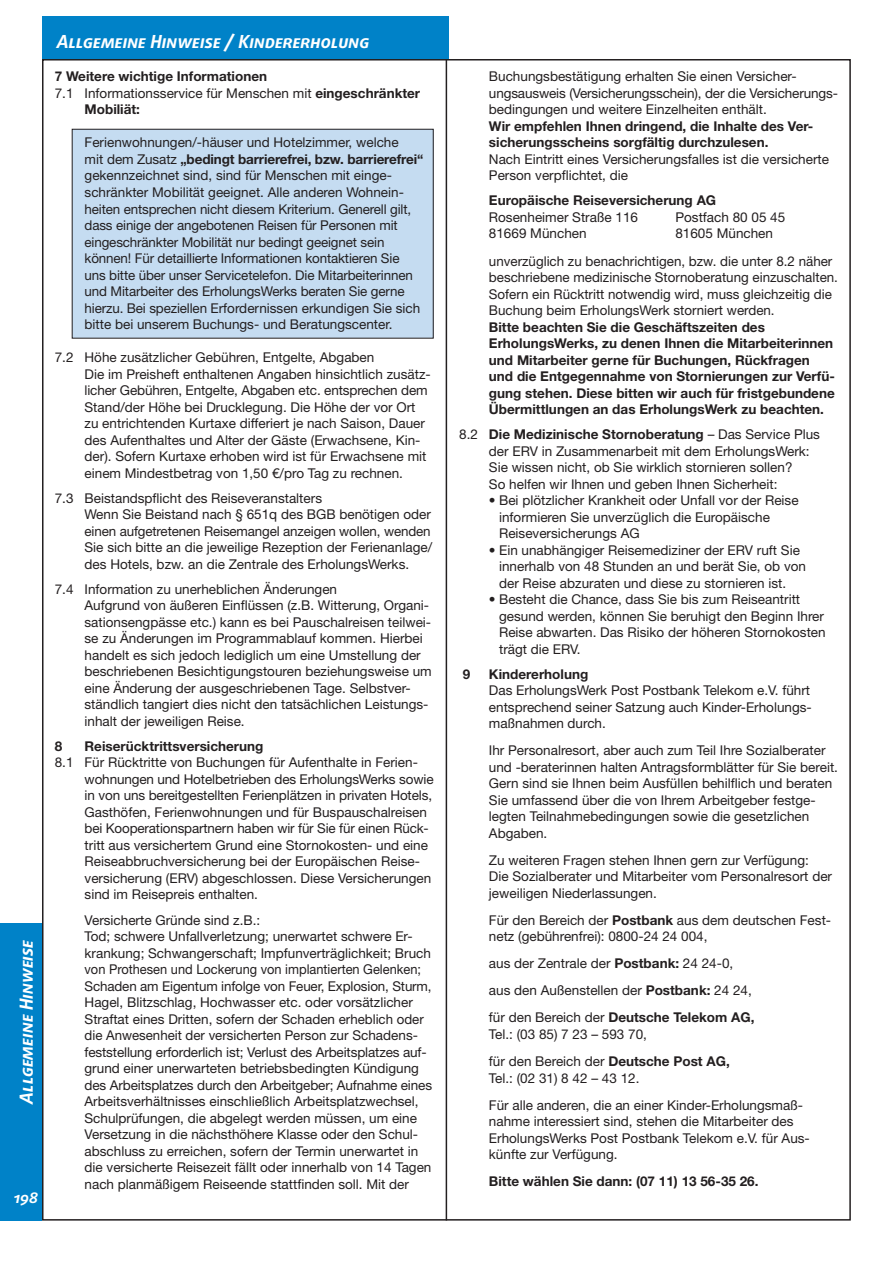
<style>
.page{position:relative;width:896px;height:1264px;background:#fff}
.page>*{position:absolute;margin:0;border:0;box-sizing:border-box;transform-origin:0 0}
.t1{font:italic 700 18px "Daxline Pro";color:#fff}
.t2{font:italic 700 15px "Daxline Pro";color:#fff}
.t3{font:13.5px/16.5px "Helvetica Neue LT Pro";color:#231f20}
.t4{font:700 13.5px/16.5px "Helvetica Neue LT Pro";color:#231f20}
.s1{font-weight:700}
</style>
<div class="page">
<div style="left:42px;top:17px;width:406px;height:42px;background:#0082c8"></div>
<div style="left:10px;top:922px;width:32px;height:298px;background:#0082c8"></div>
<div style="left:0;top:922px;width:10px;height:298px;background:#0082c8"></div>
<div style="left:72px;top:129px;width:361px;height:209px;background:#c5dcf1"></div>
<div style="left:72px;top:129px;width:361px;height:209px;border:1px solid #231f20"></div>
<hr style="left:445px;top:59px;width:2px;height:1161px;background:#231f20">
<h1 class="t1" style="left:14px;top:1103px;width:165px;rotate:-90deg">Allgemeine Hinweise</h1>
<p class="t2" style="left:14px;top:1186px;width:26px">198</p>
<h1 class="t1" style="left:57px;top:29px;width:314px">Allgemeine Hinweise / Kindererholung</h1>
<p class="t4" style="left:55px;top:68px;width:214px">7 Weitere wichtige Informationen</p>
<p class="t3" style="left:55px;top:84px;width:367px">7.1 Informationsservice für Menschen mit <span class="s1">eingeschränkter</span></p>
<p class="t4" style="left:84px;top:101px;width:57px">Mobiliät:</p>
<p class="t3" style="left:84px;top:134px;width:340px">Ferienwohnungen/-häuser und Hotelzimmer, welche<br>mit dem Zusatz <span class="s1">„bedingt barrierefrei, bzw. barrierefrei“ </span>gekennzeichnet sind, sind für Menschen mit einge&shy;schränkter Mobilität geeignet. Alle anderen Wohnein&shy;heiten entsprechen nicht diesem Kriterium. Generell gilt, dass einige der angebotenen Reisen für Personen mit eingeschränkter Mobilität nur bedingt geeignet sein können! Für detaillierte Informationen kontaktieren Sie uns bitte über unser Servicetelefon. Die Mitarbeiterinnen und Mitarbeiter des ErholungsWerks beraten Sie gerne hierzu. Bei speziellen Erfordernissen erkundigen Sie sich bitte bei unserem Buchungs- und Beratungscenter.</p>
<p class="t3" style="left:84px;top:348px;width:347px;text-indent:-30px">7.2 Höhe zusätzlicher Gebühren, Entgelte, Abgaben<br>Die im Preisheft enthaltenen Angaben hinsichtlich zusätz&shy;licher Gebühren, Entgelte, Abgaben etc. entsprechen dem Stand/der Höhe bei Drucklegung. Die Höhe der vor Ort zu entrichtenden Kurtaxe differiert je nach Saison, Dauer des Aufenthaltes und Alter der Gäste (Erwachsene, Kin&shy;der). Sofern Kurtaxe erhoben wird ist für Erwachsene mit einem Mindestbetrag von 1,50 €/pro Tag zu rechnen.</p>
<p class="t3" style="left:84px;top:489px;width:349px;text-indent:-30px">7.3 Beistandspflicht des Reiseveranstalters<br>Wenn Sie Beistand nach § 651q des BGB benötigen oder einen aufgetretenen Reisemangel anzeigen wollen, wenden Sie sich bitte an die jeweilige Rezeption der Ferienanlage/ des Hotels, bzw. an die Zentrale des ErholungsWerks.</p>
<p class="t3" style="left:84px;top:580px;width:348px;text-indent:-30px">7.4 Information zu unerheblichen Änderungen<br>Aufgrund von äußeren Einflüssen (z.B. Witterung, Organi&shy;sationsengpässe etc.) kann es bei Pauschalreisen teilwei&shy;se zu Änderungen im Programmablauf kommen. Hierbei handelt es sich jedoch lediglich um eine Umstellung der beschriebenen Besichtigungstouren beziehungsweise um eine Änderung der ausgeschriebenen Tage. Selbstver&shy;ständlich tangiert dies nicht den tatsächlichen Leistungs&shy;inhalt der jeweiligen Reise.</p>
<p class="t4" style="left:55px;top:737px;width:9px">8</p>
<p class="t4" style="left:84px;top:737px;width:180px">Reiserücktrittsversicherung</p>
<p class="t3" style="left:84px;top:753px;width:350px;text-indent:-30px">8.1 Für Rücktritte von Buchungen für Aufenthalte in Ferien&shy;wohnungen und Hotelbetrieben des ErholungsWerks sowie in von uns bereitgestellten Ferienplätzen in privaten Hotels, Gasthöfen, Ferienwohnungen und für Buspauschalreisen bei Kooperationspartnern haben wir für Sie für einen Rück&shy;tritt aus versichertem Grund eine Stornokosten- und eine Reiseabbruchversicherung bei der Europäischen Reise&shy;versicherung (ERV) abgeschlossen. Diese Versicherungen sind im Reisepreis enthalten.</p>
<p class="t3" style="left:84px;top:910px;width:349px">Versicherte Gründe sind z.B.:<br>Tod; schwere Unfallverletzung; unerwartet schwere Er&shy;krankung; Schwangerschaft; Impfunverträglichkeit; Bruch von Prothesen und Lockerung von implantierten Gelenken; Schaden am Eigentum infolge von Feuer, Explosion, Sturm, Hagel, Blitzschlag, Hochwasser etc. oder vorsätzlicher Straftat eines Dritten, sofern der Schaden erheblich oder die Anwesenheit der versicherten Person zur Schadens&shy;feststellung erforderlich ist; Verlust des Arbeitsplatzes auf&shy;grund einer unerwarteten betriebsbedingten Kündigung des Arbeitsplatzes durch den Arbeitgeber; Aufnahme eines Arbeitsverhältnisses einschließlich Arbeitsplatzwechsel, Schulprüfungen, die abgelegt werden müssen, um eine Versetzung in die nächsthöhere Klasse oder den Schul&shy;abschluss zu erreichen, sofern der Termin unerwartet in die versicherte Reisezeit fällt oder innerhalb von 14 Tagen nach planmäßigem Reiseende stattfinden soll. Mit der</p>
<p class="t3" style="left:488px;top:68px;width:350px">Buchungsbestätigung erhalten Sie einen Versicher&shy;ungsausweis (Versicherungsschein), der die Versicherungs&shy;bedingungen und weitere Einzelheiten enthält.</p>
<p class="t4" style="left:488px;top:117px;width:324px">Wir empfehlen Ihnen dringend, die Inhalte des Ver&shy;sicherungsscheins sorgfältig durchzulesen.</p>
<p class="t3" style="left:488px;top:150px;width:341px">Nach Eintritt eines Versicherungsfalles ist die versicherte<br>Person verpflichtet, die</p>
<p class="t4" style="left:488px;top:192px;width:228px">Europäische Reiseversicherung AG</p>
<p class="t3" style="left:488px;top:208px;width:151px">Rosenheimer Straße 116</p>
<p class="t3" style="left:675px;top:208px;width:111px">Postfach 80 05 45</p>
<p class="t3" style="left:488px;top:225px;width:99px">81669 München</p>
<p class="t3" style="left:488px;top:220px;width:345px;line-height:27px;text-indent:186px">81605 München unverzüglich zu benachrichtigen, bzw. die unter 8.2 näher</p>
<p class="t3" style="left:488px;top:268px;width:350px">beschriebene medizinische Stornoberatung einzuschalten.<br>Sofern ein Rücktritt notwendig wird, muss gleichzeitig die<br>Buchung beim ErholungsWerk storniert werden.</p>
<p class="t4" style="left:488px;top:318px;width:347px">Bitte beachten Sie die Geschäftszeiten des ErholungsWerks, zu denen Ihnen die Mitarbeiterinnen und Mitarbeiter gerne für Buchungen, Rückfragen und die Entgegennahme von Stornierungen zur Verfü&shy;gung stehen. Diese bitten wir auch für fristgebundene Übermittlungen an das ErholungsWerk zu beachten.</p>
<p class="t3" style="left:488px;top:425px;width:332px;text-indent:-30px">8.2 <span class="s1">Die Medizinische Stornoberatung</span> – Das Service Plus der ERV in Zusammenarbeit mit dem ErholungsWerk:<br>Sie wissen nicht, ob Sie wirklich stornieren sollen?<br>So helfen wir Ihnen und geben Ihnen Sicherheit:</p>
<p class="t3" style="left:499px;top:491px;width:301px;text-indent:-10px">• Bei plötzlicher Krankheit oder Unfall vor der Reise informieren Sie unverzüglich die Europäische<br>Reiseversicherungs AG</p>
<p class="t3" style="left:499px;top:541px;width:308px;text-indent:-10px">• Ein unabhängiger Reisemediziner der ERV ruft Sie innerhalb von 48 Stunden an und berät Sie, ob von der Reise abzuraten und diese zu stornieren ist.</p>
<p class="t3" style="left:499px;top:590px;width:328px;text-indent:-10px">• Besteht die Chance, dass Sie bis zum Reiseantritt gesund werden, können Sie beruhigt den Beginn Ihrer Reise abwarten. Das Risiko der höheren Stornokosten trägt die ERV.</p>
<p class="t4" style="left:462px;top:665px;width:9px">9</p>
<p class="t4" style="left:488px;top:665px;width:101px">Kindererholung</p>
<p class="t3" style="left:488px;top:681px;width:323px;text-align:justify">Das ErholungsWerk Post Postbank Telekom e.V. führt entsprechend seiner Satzung auch Kinder-Erholungs&shy;maßnahmen durch.</p>
<p class="t3" style="left:488px;top:741px;width:350px">Ihr Personalresort, aber auch zum Teil Ihre Sozialberater und -beraterinnen halten Antragsformblätter für Sie bereit.<br>Gern sind sie Ihnen beim Ausfüllen behilflich und beraten Sie umfassend über die von Ihrem Arbeitgeber festge&shy;legten Teilnahmebedingungen sowie die gesetzlichen Abgaben.</p>
<p class="t3" style="left:488px;top:851px;width:344px">Zu weiteren Fragen stehen Ihnen gern zur Verfügung:<br>Die Sozialberater und Mitarbeiter vom Personalresort der jeweiligen Niederlassungen.</p>
<p class="t3" style="left:488px;top:911px;width:343px">Für den Bereich der <span class="s1">Postbank</span> aus dem deutschen Fest&shy;netz (gebührenfrei): 0800-24 24 004,</p>
<p class="t3" style="left:488px;top:949px;width:267px;line-height:27px">aus der Zentrale der <span class="s1">Postbank:</span> 24 24-0, aus den Außenstellen der <span class="s1">Postbank:</span> 24 24, für den Bereich der <span class="s1">Deutsche Telekom AG,</span></p>
<p class="t3" style="left:488px;top:1020px;width:242px;line-height:27px">Tel.: (03 85) 7 23 – 593 70,<br>für den Bereich der <span class="s1">Deutsche Post AG,</span></p>
<p class="t3" style="left:488px;top:1063px;width:315px;line-height:27px">Tel.: (02 31) 8 42 – 43 12.<br>Für alle anderen, die an einer Kinder-Erholungsmaß-</p>
<p class="t3" style="left:488px;top:1112px;width:322px">nahme interessiert sind, stehen die Mitarbeiter des<br>ErholungsWerks Post Postbank Telekom e.V. für Aus&shy;künfte zur Verfügung.</p>
<p class="t4" style="left:488px;top:1172px;width:271px">Bitte wählen Sie dann: (07 11) 13 56-35 26.</p>
</div>
